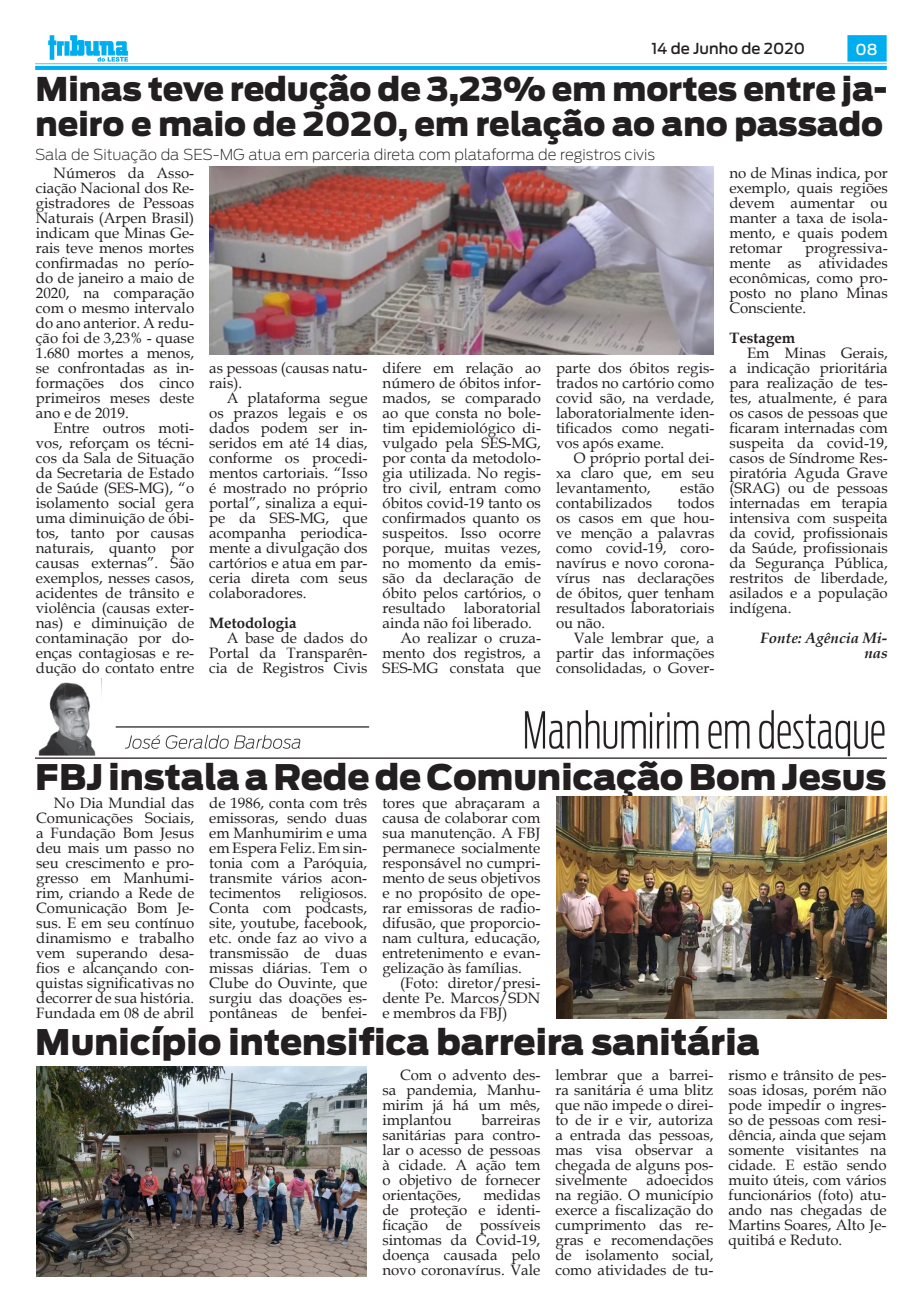
<style>
.page{position:relative;width:922px;height:1312px;background:#fff}
.page>*{position:absolute;margin:0;border:0;box-sizing:border-box;transform-origin:0 0}
.No_Spacing{font:900 35px "Antenna";color:#231f20}
.t1{font:900 32.5px/35.1px "Antenna";color:#231f20}
.Tribuna_Texto_-_Book{font:15px/15px "Book Antiqua";color:#231f20;text-align:justify}
.t2{font:200 15px "Antenna";color:#231f20}
.Tribuna_Texto_-_Book-2{font:700 15px "Book Antiqua";color:#231f20}
.Tribuna_Texto_-_Book-3{font:italic 700 15px/15px "Book Antiqua";color:#231f20;text-align:right}
.t3{font:500 15px "Antenna";color:#231f20}
.t4{font:500 15px "Antenna";color:#fff}
</style>
<div class="page">
<img style="left:35px;top:35px;width:851px;height:34px">
<img style="left:209px;top:167px;width:504px;height:188px">
<img style="left:35px;top:678px;width:851px;height:81px">
<img style="left:556px;top:796px;width:330px;height:222px">
<img style="left:36px;top:1066px;width:331px;height:210px">
<p class="t3" style="left:651px;top:40px;width:155px">14 de Junho de 2020</p>
<p class="t4" style="left:855px;top:40px;width:24px">08</p>
<p class="t1" style="left:36px;top:72px;width:852px">Minas teve redução de 3,23% em mortes entre ja&shy;neiro e maio de 2020, em relação ao ano passado</p>
<p class="Tribuna_Texto_-_Book" style="left:36px;top:165px;width:160px;text-indent:18px">Números da Asso&shy;ciação Nacional dos Re&shy;gistradores de Pessoas Naturais (Arpen Brasil) indicam que Minas Ge&shy;rais teve menos mortes confirmadas no perío&shy;do de janeiro a maio de 2020, na comparação com o mesmo intervalo do ano anterior. A redu&shy;ção foi de 3,23% - quase 1.680 mortes a menos, se confrontadas as in&shy;formações dos cinco primeiros meses deste ano e de 2019.</p>
<p class="Tribuna_Texto_-_Book" style="left:36px;top:420px;width:160px;text-indent:18px">Entre outros moti&shy;vos, reforçam os técni&shy;cos da Sala de Situação da Secretaria de Estado de Saúde (SES-MG), “o isolamento social gera uma diminuição de óbi&shy;tos, tanto por causas naturais, quanto por causas externas”. São exemplos, nesses casos, acidentes de trânsito e violência (causas exter&shy;nas) e diminuição de contaminação por do&shy;enças contagiosas e re&shy;dução do contato entre</p>
<p class="t2" style="left:35px;top:146px;width:621px">Sala de Situação da SES-MG atua em parceria direta com plataforma de registros civis</p>
<p class="Tribuna_Texto_-_Book" style="left:729px;top:165px;width:160px">no de Minas indica, por exemplo, quais regiões devem aumentar ou manter a taxa de isola&shy;mento, e quais podem retomar</p>
<p class="Tribuna_Texto_-_Book" style="left:729px;top:240px;width:160px;text-indent:76px">progressiva&shy;mente as atividades econômicas, como pro&shy;posto no plano Minas Consciente.</p>
<p class="Tribuna_Texto_-_Book-2" style="left:729px;top:327px;width:67px">Testagem</p>
<p class="Tribuna_Texto_-_Book" style="left:729px;top:345px;width:160px;text-indent:18px">Em Minas Gerais, a indicação prioritária para realização de tes&shy;tes, atualmente, é para os casos de pessoas que ficaram internadas com suspeita da covid-19, casos de Síndrome Res&shy;piratória Aguda Grave (SRAG) ou de pessoas internadas em terapia intensiva com suspeita da covid, profissionais da Saúde, profissionais da Segurança Pública, restritos de liberdade, asilados e a população indígena.</p>
<p class="Tribuna_Texto_-_Book-3" style="left:760px;top:630px;width:129px">Fonte: Agência Mi&shy;nas</p>
<p class="Tribuna_Texto_-_Book" style="left:209px;top:360px;width:160px">as pessoas (causas natu&shy;rais).</p>
<p class="Tribuna_Texto_-_Book" style="left:209px;top:390px;width:160px;text-indent:18px">A plataforma segue os prazos legais e os dados podem ser in&shy;seridos em até 14 dias, conforme os procedi&shy;mentos cartoriais. “Isso é mostrado no próprio portal”, sinaliza a equi&shy;pe da SES-MG, que acompanha periodica&shy;mente a divulgação dos cartórios e atua em par&shy;ceria direta com seus colaboradores.</p>
<p class="Tribuna_Texto_-_Book-2" style="left:209px;top:612px;width:89px">Metodologia</p>
<p class="Tribuna_Texto_-_Book" style="left:209px;top:630px;width:160px;text-indent:18px">A base de dados do Portal da Transparên&shy;cia de Registros Civis</p>
<p class="Tribuna_Texto_-_Book" style="left:382px;top:360px;width:160px">difere em relação ao número de óbitos infor&shy;mados, se comparado ao que consta no bole&shy;tim epidemiológico di&shy;vulgado pela SES-MG, por conta da metodolo&shy;gia utilizada. No regis&shy;tro civil, entram como óbitos covid-19 tanto os confirmados quanto os suspeitos. Isso ocorre porque, muitas vezes, no momento da emis&shy;são da declaração de óbito pelos cartórios, o resultado laboratorial ainda não foi liberado.</p>
<p class="Tribuna_Texto_-_Book" style="left:382px;top:630px;width:160px;text-indent:18px">Ao realizar o cruza&shy;mento dos registros, a SES-MG constata que</p>
<p class="Tribuna_Texto_-_Book" style="left:556px;top:360px;width:160px">parte dos óbitos regis&shy;trados no cartório como covid são, na verdade, laboratorialmente iden&shy;tificados como negati&shy;vos após exame.</p>
<p class="Tribuna_Texto_-_Book" style="left:556px;top:450px;width:160px;text-indent:18px">O próprio portal dei&shy;xa claro que, em seu levantamento,</p>
<p class="Tribuna_Texto_-_Book" style="left:680px;top:480px;width:36px">estão</p>
<p class="Tribuna_Texto_-_Book" style="left:556px;top:495px;width:160px;text-indent:121px">todos os casos em que hou&shy;ve menção a palavras como covid-19, coro&shy;navírus e novo corona&shy;vírus nas declarações de óbitos, quer tenham resultados laboratoriais ou não.</p>
<p class="Tribuna_Texto_-_Book" style="left:556px;top:630px;width:160px;text-indent:18px">Vale lembrar que, a partir das informações consolidadas, o Gover-</p>
<p class="Tribuna_Texto_-_Book" style="left:556px;top:495px;width:98px">contabilizados</p>
<p class="No_Spacing" style="left:35px;top:756px;width:852px">FBJ instala a Rede de Comunicação Bom Jesus</p>
<p class="Tribuna_Texto_-_Book" style="left:36px;top:794px;width:159px;text-indent:18px">No Dia Mundial das Comunicações Sociais, a Fundação Bom Jesus deu mais um passo no seu crescimento e pro&shy;gresso em Manhumi&shy;rim, criando a Rede de Comunicação Bom Je&shy;sus. E em seu contínuo dinamismo e trabalho vem superando desa&shy;fios e alcançando con&shy;quistas significativas no decorrer de sua história.<br>Fundada em 08 de abril</p>
<p class="Tribuna_Texto_-_Book" style="left:209px;top:794px;width:159px">de 1986, conta com três emissoras, sendo duas em Manhumirim e uma em Espera Feliz. Em sin&shy;tonia com a Paróquia, transmite vários acon&shy;tecimentos</p>
<p class="Tribuna_Texto_-_Book" style="left:382px;top:794px;width:159px">tores que abraçaram a causa de colaborar com sua manutenção. A FBJ permanece socialmente responsável no cumpri&shy;mento de seus objetivos e no propósito de ope&shy;rar emissoras de radio&shy;difusão, que proporcio&shy;nam cultura, educação, entretenimento e evan&shy;gelização às famílias.</p>
<p class="Tribuna_Texto_-_Book" style="left:382px;top:974px;width:159px;text-indent:18px">(Foto: diretor/presi&shy;dente Pe. Marcos/SDN e membros da FBJ)</p>
<p class="Tribuna_Texto_-_Book" style="left:209px;top:884px;width:159px;text-indent:91px">religiosos.<br>Conta com podcasts, site, youtube, facebook, etc. onde faz ao vivo a transmissão de duas missas diárias. Tem o Clube do Ouvinte, que surgiu das doações es&shy;pontâneas de benfei-</p>
<p class="No_Spacing" style="left:35px;top:1020px;width:726px">Município intensifica barreira sanitária</p>
<p class="Tribuna_Texto_-_Book" style="left:382px;top:1066px;width:159px;text-indent:18px">Com o advento des&shy;sa pandemia, Manhu&shy;mirim já há um mês, implantou</p>
<p class="Tribuna_Texto_-_Book" style="left:382px;top:1111px;width:159px;text-indent:99px">barreiras sanitárias para contro&shy;lar o acesso de pessoas à cidade. A ação tem o objetivo de fornecer orientações,</p>
<p class="Tribuna_Texto_-_Book" style="left:382px;top:1186px;width:159px;text-indent:101px">medidas de proteção e identi&shy;ficação de possíveis sintomas da Covid-19, doença causada pelo novo coronavírus. Vale</p>
<p class="Tribuna_Texto_-_Book" style="left:555px;top:1066px;width:159px">lembrar que a barrei&shy;ra sanitária é uma blitz que não impede o direi&shy;to de ir e vir, autoriza a entrada das pessoas, mas visa observar a chegada de alguns pos&shy;sivelmente</p>
<p class="Tribuna_Texto_-_Book" style="left:555px;top:1171px;width:159px;text-indent:91px">adoecidos na região. O município exerce a fiscalização do cumprimento das re&shy;gras e recomendações de isolamento social, como atividades de tu-</p>
<p class="Tribuna_Texto_-_Book" style="left:728px;top:1066px;width:159px">rismo e trânsito de pes&shy;soas idosas, porém não pode impedir o ingres&shy;so de pessoas com resi&shy;dência, ainda que sejam somente visitantes na cidade. E estão sendo muito úteis, com vários funcionários (foto) atu&shy;ando nas chegadas de Martins Soares, Alto Je&shy;quitibá e Reduto.</p>
</div>
